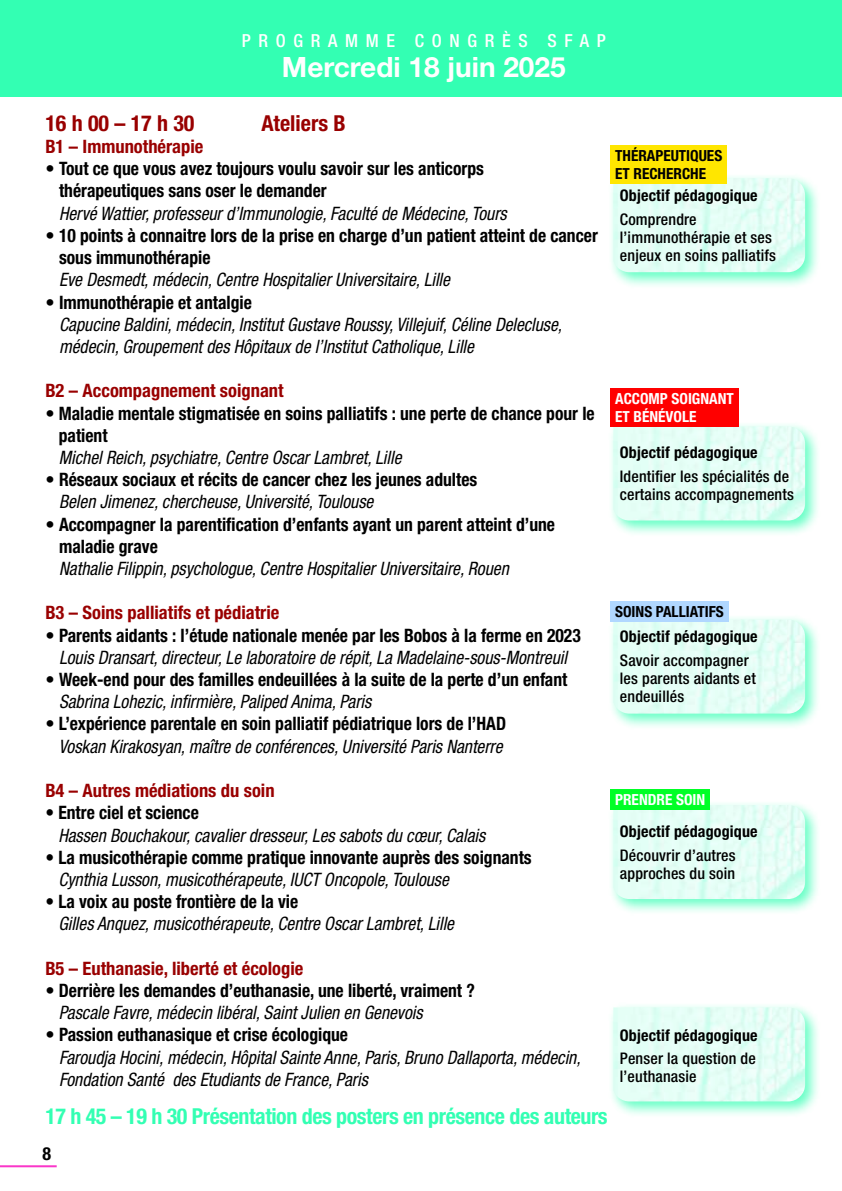
<style>
.page{position:relative;width:842px;height:1191px;background:#fff}
.page>*{position:absolute;margin:0;border:0;box-sizing:border-box;transform-origin:0 0}
.texte_courant_sand{font:700 28px "Helvetica Neue LT Std";color:#fff}
.contenu_conférence{font:700 condensed 22px "Helvetica Neue LT Std";letter-spacing:-.02em;color:#33ffb3}
.contenu_conférence-2{font:700 condensed 22px "Helvetica Neue LT Std";color:#900}
.contenu_conférence-3{font:700 condensed 18.4px/22.2px "Helvetica Neue LT Std";color:#000;scale:.95 1}
.contenu_conférence-4{font:italic condensed 18.4px/22.2px "Helvetica Neue LT Std";color:#000;scale:.95 1}
.contenu_conférence-5{font:700 condensed 18.4px "Helvetica Neue LT Std";color:#900}
.texte_courant_sand-2{font:500 condensed 18px "Helvetica Neue LT Std";letter-spacing:.425em;color:#fff}
.t1{font:700 condensed 18px "Helvetica Neue LT Std";color:#000}
.obj_péda_carrés{font:500 condensed 16px/18px "Helvetica Neue LT Std";letter-spacing:.01em;color:#000}
.texte_courant_sand-3{font:700 condensed 16px "Helvetica Neue LT Std";letter-spacing:.01em;color:#000}
.contenu_conférence-6{font:700 condensed 15.4px/18.4px "Helvetica Neue LT Std";color:#000}
.contenu_conférence-7{font:700 condensed 15.4px/18.4px "Helvetica Neue LT Std";color:#fff}
.s1{font-weight:100}
.s2{font-weight:400;font-style:italic}
.s3{font-weight:100;font-style:normal}
.s4{font-weight:700;font-style:normal}
</style>
<div class="page">
<hr style="left:0;top:1165px;width:57px;height:2px;background:#fa36c9">
<div style="left:0;top:0;width:842px;height:96px;background:#33ffb3"></div>
<div style="left:608px;top:173px;width:214px;height:116px;background:#33ffb3;opacity:.75"></div>
<img style="left:613px;top:178px;width:192px;height:94px">
<div style="left:608px;top:421px;width:214px;height:116px;background:#33ffb3;opacity:.75"></div>
<img style="left:613px;top:426px;width:192px;height:94px">
<div style="left:608px;top:614px;width:214px;height:116px;background:#33ffb3;opacity:.75"></div>
<img style="left:613px;top:619px;width:192px;height:94px">
<div style="left:608px;top:799px;width:214px;height:116px;background:#33ffb3;opacity:.75"></div>
<img style="left:613px;top:805px;width:192px;height:94px">
<div style="left:608px;top:1002px;width:214px;height:116px;background:#33ffb3;opacity:.75"></div>
<img style="left:613px;top:1007px;width:192px;height:94px">
<div style="left:610px;top:145px;width:117px;height:39px;background:#ffe600"></div>
<div style="left:610px;top:388px;width:129px;height:38px;background:#f00"></div>
<div style="left:610px;top:601px;width:118px;height:20px;background:#b0d7ff"></div>
<div style="left:610px;top:789px;width:100px;height:20px;background:#00ff26"></div>
<p class="texte_courant_sand-2" style="left:242px;top:30px;width:365px">PROGRAMME CONGRÈS SFAP</p>
<p class="texte_courant_sand" style="left:282px;top:50px;width:285px">Mercredi 18 juin 2025</p>
<p class="contenu_conférence-2" style="left:45px;top:110px;width:151px">16 h 00 – 17 h 30</p>
<p class="contenu_conférence-2" style="left:261px;top:110px;width:86px">Ateliers B</p>
<p class="contenu_conférence-5" style="left:45px;top:135px;width:160px">B1 – Immunothérapie</p>
<p class="contenu_conférence-3" style="left:59px;top:157px;width:473px;text-indent:-14px"><span class="s1">•</span> Tout ce que vous avez toujours voulu savoir sur les anticorps thérapeutiques sans oser le demander<br><span class="s2">Hervé Wattier, professeur d’Immunologie, Faculté de Médecine, Tours</span></p>
<p class="contenu_conférence-3" style="left:59px;top:224px;width:569px;text-indent:-14px"><span class="s1">•</span> 10 points à connaitre lors de la prise en charge d’un patient atteint de cancer sous immunothérapie<br><span class="s2">Eve Desmedt, médecin, Centre Hospitalier Universitaire, Lille</span></p>
<p class="contenu_conférence-4" style="left:59px;top:291px;width:531px;text-indent:-14px"><span class="s3">•</span> <span class="s4">Immunothérapie et antalgie<br></span>Capucine Baldini, médecin, Institut Gustave Roussy, Villejuif, Céline Delecluse, médecin, Groupement des Hôpitaux de l’Institut Catholique, Lille</p>
<p class="contenu_conférence-5" style="left:45px;top:380px;width:240px">B2 – Accompagnement soignant</p>
<p class="contenu_conférence-3" style="left:59px;top:402px;width:566px;text-indent:-13px"><span class="s1">•</span> Maladie mentale stigmatisée en soins palliatifs : une perte de chance pour le patient<br><span class="s2">Michel Reich, psychiatre, Centre Oscar Lambret, Lille</span></p>
<p class="contenu_conférence-3" style="left:59px;top:468px;width:442px;text-indent:-14px"><span class="s1">•</span> Réseaux sociaux et récits de cancer chez les jeunes adultes<br><span class="s2">Belen Jimenez, chercheuse, Université, Toulouse</span></p>
<p class="contenu_conférence-3" style="left:59px;top:513px;width:524px;text-indent:-14px"><span class="s1">•</span> Accompagner la parentification d’enfants ayant un parent atteint d’une maladie grave<br><span class="s2">Nathalie Filippin, psychologue, Centre Hospitalier Universitaire, Rouen</span></p>
<p class="contenu_conférence-5" style="left:45px;top:602px;width:236px">B3 – Soins palliatifs et pédiatrie</p>
<p class="contenu_conférence-4" style="left:45px;top:624px;width:565px;text-align:center"><span class="s3">•</span> <span class="s4">Parents aidants : l’étude nationale menée par les Bobos à la ferme en 2023<br></span>Louis Dransart, directeur, Le laboratoire de répit, La Madelaine-sous-Montreuil</p>
<p class="contenu_conférence-3" style="left:59px;top:668px;width:537px;text-indent:-14px"><span class="s1">•</span> Week-end pour des familles endeuillées à la suite de la perte d’un enfant<br><span class="s2">Sabrina Lohezic, infirmière, Paliped Anima, Paris</span></p>
<p class="contenu_conférence-4" style="left:45px;top:713px;width:487px;text-align:center"><span class="s3">•</span> <span class="s4">L’expérience parentale en soin palliatif pédiatrique lors de l’HAD<br></span>Voskan Kirakosyan, maître de conférences, Université Paris Nanterre</p>
<p class="contenu_conférence-5" style="left:45px;top:779px;width:231px">B4 – Autres médiations du soin</p>
<p class="contenu_conférence-4" style="left:58px;top:802px;width:451px;text-indent:-13px"><span class="s4">• Entre ciel et science<br></span>Hassen Bouchakour, cavalier dresseur, Les sabots du cœur, Calais</p>
<p class="contenu_conférence-3" style="left:58px;top:846px;width:500px;text-indent:-13px">• La musicothérapie comme pratique innovante auprès des soignants<br><span class="s2">Cynthia Lusson, musicothérapeute, IUCT Oncopole, Toulouse</span></p>
<p class="contenu_conférence-4" style="left:58px;top:891px;width:418px;text-indent:-13px"><span class="s4">• La voix au poste frontière de la vie<br></span>Gilles Anquez, musicothérapeute, Centre Oscar Lambret, Lille</p>
<p class="contenu_conférence-5" style="left:45px;top:957px;width:260px">B5 – Euthanasie, liberté et écologie</p>
<p class="contenu_conférence-3" style="left:59px;top:979px;width:439px;text-indent:-13px"><span class="s1">•</span> Derrière les demandes d’euthanasie, une liberté, vraiment ?<br><span class="s2">Pascale Favre, médecin libéral, Saint Julien en Genevois</span></p>
<p class="contenu_conférence-4" style="left:59px;top:1024px;width:551px;text-indent:-14px"><span class="s3">•</span> <span class="s4">Passion euthanasique et crise écologique<br></span>Faroudja Hocini, médecin, Hôpital Sainte Anne, Paris, Bruno Dallaporta, médecin,<br>Fondation Santé des Etudiants de France, Paris</p>
<p class="contenu_conférence" style="left:45px;top:1102px;width:564px">17 h 45 – 19 h 30 Présentation des posters en présence des auteurs</p>
<p class="contenu_conférence-6" style="left:615px;top:146px;width:109px">THÉRAPEUTIQUES<br>ET RECHERCHE</p>
<p class="texte_courant_sand-3" style="left:620px;top:186px;width:139px">Objectif pédagogique</p>
<p class="obj_péda_carrés" style="left:620px;top:210px;width:157px">Comprendre l’immunothérapie et ses enjeux en soins palliatifs</p>
<p class="contenu_conférence-7" style="left:615px;top:389px;width:120px">ACCOMP SOIGNANT<br>ET BÉNÉVOLE</p>
<p class="texte_courant_sand-3" style="left:620px;top:443px;width:139px">Objectif pédagogique</p>
<p class="obj_péda_carrés" style="left:620px;top:467px;width:175px">Identifier les spécialités de certains accompagnements</p>
<p class="contenu_conférence-6" style="left:615px;top:602px;width:110px">SOINS PALLIATIFS</p>
<p class="texte_courant_sand-3" style="left:620px;top:627px;width:139px">Objectif pédagogique</p>
<p class="obj_péda_carrés" style="left:620px;top:651px;width:137px">Savoir accompagner les parents aidants et endeuillés</p>
<p class="contenu_conférence-7" style="left:615px;top:790px;width:92px">PRENDRE SOIN</p>
<p class="texte_courant_sand-3" style="left:620px;top:821px;width:139px">Objectif pédagogique</p>
<p class="obj_péda_carrés" style="left:620px;top:845px;width:117px">Découvrir d’autres approches du soin</p>
<p class="texte_courant_sand-3" style="left:620px;top:1025px;width:139px">Objectif pédagogique</p>
<p class="obj_péda_carrés" style="left:620px;top:1049px;width:137px">Penser la question de l’euthanasie</p>
<p class="t1" style="left:42px;top:1142px;width:10px">8</p>
</div>
